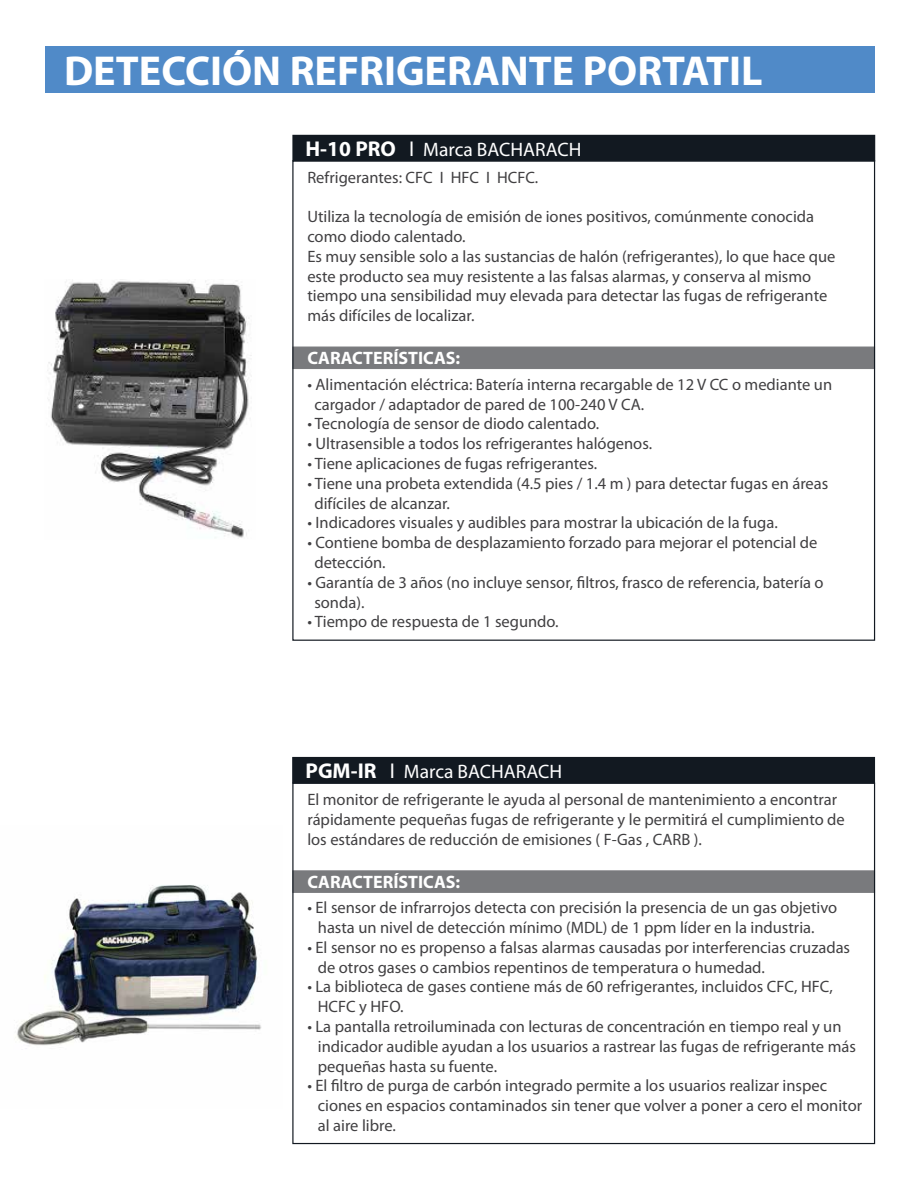
<style>
.page{position:relative;width:918px;height:1188px;background:#fff}
.page>*{position:absolute;margin:0;border:0;box-sizing:border-box;transform-origin:0 0}
.t1{font:700 42px "Myriad Pro";color:#fff}
.t2{font:19.5px "Myriad Pro";color:#fff}
.t3{font:700 18px "Myriad Pro";color:#fff}
.t4{font:16.5px/19.8px "Myriad Pro";color:#414042}
.s1{font-weight:700;font-size:21.45px}
.s2{font-size:21.45px}
</style>
<div class="page">
<div style="left:45px;top:46px;width:830px;height:47px;background:#508ac8"></div>
<div style="left:292px;top:135px;width:583px;height:27px;background:#121921"></div>
<div style="left:292px;top:347px;width:583px;height:22px;background:#797a7d"></div>
<div style="left:292px;top:757px;width:583px;height:27px;background:#121921"></div>
<div style="left:292px;top:870px;width:583px;height:23px;background:#797a7d;border:1px solid #797a7d"></div>
<img style="left:47px;top:279px;width:205px;height:259px">
<img style="left:15px;top:885px;width:247px;height:164px">
<h1 class="t1" style="left:64px;top:48px;width:700px">DETECCIÓN REFRIGERANTE PORTATIL</h1>
<p class="t2" style="left:306px;top:138px;width:277px"><span class="s1">H-10 PRO</span> <span class="s2">I</span> Marca BACHARACH</p>
<p class="t4" style="left:307px;top:167px;width:233px">Refrigerantes: CFC I HFC I HCFC.</p>
<p class="t4" style="left:307px;top:207px;width:530px">Utiliza la tecnología de emisión de iones positivos, comúnmente conocida como diodo calentado.<br>Es muy sensible solo a las sustancias de halón (refrigerantes), lo que hace que este producto sea muy resistente a las falsas alarmas, y conserva al mismo tiempo una sensibilidad muy elevada para detectar las fugas de refrigerante más difíciles de localizar.</p>
<p class="t3" style="left:307px;top:348px;width:154px">CARACTERÍSTICAS:</p>
<p class="t4" style="left:314px;top:375px;width:519px;text-indent:-7px">• Alimentación eléctrica: Batería interna recargable de 12 V CC o mediante un cargador / adaptador de pared de 100-240 V CA.</p>
<p class="t4" style="left:307px;top:414px;width:293px">• Tecnología de sensor de diodo calentado.</p>
<p class="t4" style="left:307px;top:434px;width:346px">• Ultrasensible a todos los refrigerantes halógenos.</p>
<p class="t4" style="left:307px;top:454px;width:291px">• Tiene aplicaciones de fugas refrigerantes.</p>
<p class="t4" style="left:314px;top:474px;width:516px;text-indent:-7px">• Tiene una probeta extendida (4.5 pies / 1.4 m ) para detectar fugas en áreas difíciles de alcanzar.</p>
<p class="t4" style="left:307px;top:513px;width:472px">• Indicadores visuales y audibles para mostrar la ubicación de la fuga.</p>
<p class="t4" style="left:314px;top:533px;width:505px;text-indent:-7px">• Contiene bomba de desplazamiento forzado para mejorar el potencial de detección.</p>
<p class="t4" style="left:314px;top:573px;width:511px;text-indent:-7px">• Garantía de 3 años (no incluye sensor, filtros, frasco de referencia, batería o sonda).</p>
<p class="t4" style="left:307px;top:612px;width:253px">• Tiempo de respuesta de 1 segundo.</p>
<p class="t2" style="left:306px;top:761px;width:258px"><span class="s1">PGM-IR</span> <span class="s2">I</span> Marca BACHARACH</p>
<p class="t4" style="left:307px;top:790px;width:539px">El monitor de refrigerante le ayuda al personal de mantenimiento a encontrar rápidamente pequeñas fugas de refrigerante y le permitirá el cumplimiento de los estándares de reducción de emisiones ( F-Gas , CARB ).</p>
<p class="t3" style="left:307px;top:872px;width:154px">CARACTERÍSTICAS:</p>
<p class="t4" style="left:318px;top:898px;width:521px;text-indent:-10px">• El sensor de infrarrojos detecta con precisión la presencia de un gas objetivo hasta un nivel de detección mínimo (MDL) de 1 ppm líder en la industria.</p>
<p class="t4" style="left:318px;top:938px;width:534px;text-indent:-10px">• El sensor no es propenso a falsas alarmas causadas por interferencias cruzadas de otros gases o cambios repentinos de temperatura o humedad.</p>
<p class="t4" style="left:318px;top:977px;width:516px;text-indent:-10px">• La biblioteca de gases contiene más de 60 refrigerantes, incluidos CFC, HFC,<br>HCFC y HFO.</p>
<p class="t4" style="left:318px;top:1017px;width:540px;text-indent:-10px">• La pantalla retroiluminada con lecturas de concentración en tiempo real y un indicador audible ayudan a los usuarios a rastrear las fugas de refrigerante más pequeñas hasta su fuente.</p>
<p class="t4" style="left:318px;top:1076px;width:546px;text-indent:-10px">• El filtro de purga de carbón integrado permite a los usuarios realizar inspec ciones en espacios contaminados sin tener que volver a poner a cero el monitor al aire libre.</p>
</div>
